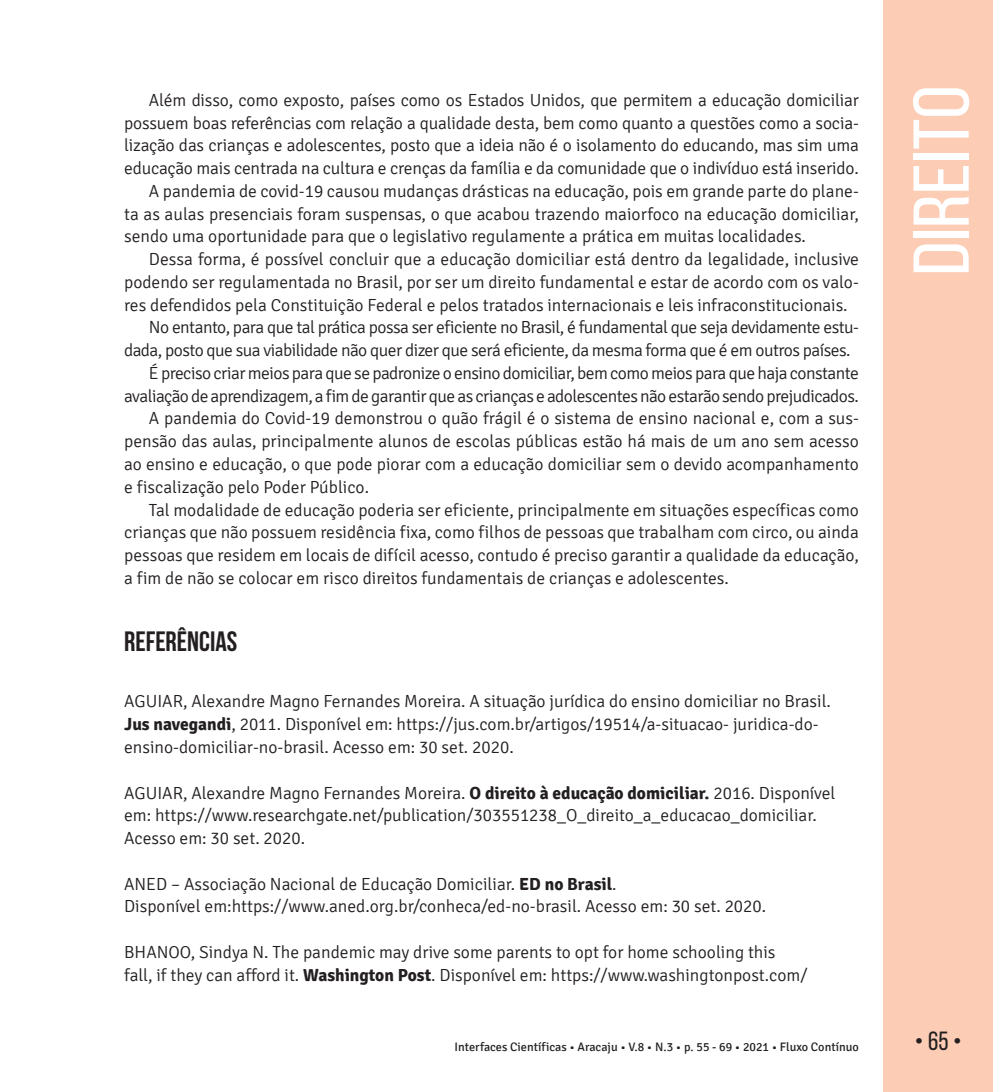
<style>
.page{position:relative;width:993px;height:1092px;background:#fff}
.page>*{position:absolute;margin:0;border:0;box-sizing:border-box;transform-origin:0 0}
.t1{font:78.75px "Bebas Neue";color:#fff;scale:1.09 1}
.t2{font:700 28px "Bebas Neue";color:#231f20}
.t3{font:26.25px "Bebas Neue";color:#231f20}
.t4{font:300 17.5px/22.8px "Signika";color:#231f20}
.t5{font:300 17.5px "Signika";letter-spacing:-.03em;color:#231f20}
.t6{font:12.25px "Signika";color:#231f20}
.s1{font-weight:700}
</style>
<div class="page">
<div style="left:883px;top:0;width:109px;height:1091px;background:#fcccb5"></div>
<p class="t4" style="left:149px;top:89px;width:711px">Além disso, como exposto, países como os Estados Unidos, que permitem a educação domiciliar</p>
<p class="t4" style="left:124px;top:112px;width:736px">possuem boas referências com relação a qualidade desta, bem como quanto a questões como a socia-</p>
<p class="t4" style="left:124px;top:134px;width:736px">lização das crianças e adolescentes, posto que a ideia não é o isolamento do educando, mas sim uma</p>
<p class="t4" style="left:124px;top:157px;width:736px">educação mais centrada na cultura e crenças da família e da comunidade que o indivíduo está inserido.</p>
<p class="t4" style="left:149px;top:180px;width:711px">A pandemia de covid-19 causou mudanças drásticas na educação, pois em grande parte do plane-</p>
<p class="t4" style="left:124px;top:203px;width:736px">ta as aulas presenciais foram suspensas, o que acabou trazendo maior foco na educação domiciliar,</p>
<p class="t4" style="left:124px;top:225px;width:683px">sendo uma oportunidade para que o legislativo regulamente a prática em muitas localidades.</p>
<p class="t4" style="left:149px;top:248px;width:711px">Dessa forma, é possível concluir que a educação domiciliar está dentro da legalidade, inclusive</p>
<p class="t4" style="left:124px;top:271px;width:736px">podendo ser regulamentada no Brasil, por ser um direito fundamental e estar de acordo com os valo-</p>
<p class="t4" style="left:124px;top:294px;width:724px">res defendidos pela Constituição Federal e pelos tratados internacionais e leis infraconstitucionais.</p>
<p class="t5" style="left:149px;top:318px;width:711px">No entanto, para que tal prática possa ser eficiente no Brasil, é fundamental que seja devidamente estu-</p>
<p class="t5" style="left:124px;top:341px;width:727px">dada, posto que sua viabilidade não quer dizer que será eficiente, da mesma forma que é em outros países.</p>
<p class="t5" style="left:149px;top:363px;width:711px">É preciso criar meios para que se padronize o ensino domiciliar, bem como meios para que haja constante</p>
<p class="t5" style="left:124px;top:386px;width:736px">avaliação de aprendizagem, a fim de garantir que as crianças e adolescentes não estarão sendo prejudicados.</p>
<p class="t4" style="left:149px;top:407px;width:711px">A pandemia do Covid-19 demonstrou o quão frágil é o sistema de ensino nacional e, com a sus-</p>
<p class="t4" style="left:124px;top:430px;width:736px">pensão das aulas, principalmente alunos de escolas públicas estão há mais de um ano sem acesso</p>
<p class="t4" style="left:124px;top:453px;width:736px">ao ensino e educação, o que pode piorar com a educação domiciliar sem o devido acompanhamento</p>
<p class="t4" style="left:124px;top:476px;width:246px">e fiscalização pelo Poder Público.</p>
<p class="t4" style="left:149px;top:498px;width:711px">Tal modalidade de educação poderia ser eficiente, principalmente em situações específicas como</p>
<p class="t4" style="left:124px;top:521px;width:736px">crianças que não possuem residência fixa, como filhos de pessoas que trabalham com circo, ou ainda</p>
<p class="t4" style="left:124px;top:544px;width:736px">pessoas que residem em locais de difícil acesso, contudo é preciso garantir a qualidade da educação,</p>
<p class="t4" style="left:124px;top:567px;width:606px">a fim de não se colocar em risco direitos fundamentais de crianças e adolescentes.</p>
<h2 class="t2" style="left:124px;top:626px;width:115px">REFERÊNCIAS</h2>
<p class="t4" style="left:124px;top:690px;width:708px">AGUIAR, Alexandre Magno Fernandes Moreira. A situação jurídica do ensino domiciliar no Brasil.<br><span class="s1">Jus navegandi</span>, 2011. Disponível em: https://jus.com.br/artigos/19514/a-situacao- juridica-do&shy;ensino-domiciliar-no-brasil. Acesso em: 30 set. 2020.</p>
<p class="t4" style="left:124px;top:781px;width:712px">AGUIAR, Alexandre Magno Fernandes Moreira. <span class="s1">O direito à educação domiciliar.</span> 2016. Disponível em: https://www.researchgate.net/publication/303551238_O_direito_a_educacao_domiciliar.<br>Acesso em: 30 set. 2020.</p>
<p class="t4" style="left:124px;top:872px;width:643px">ANED – Associação Nacional de Educação Domiciliar. <span class="s1">ED no Brasil</span>.<br>Disponível em:https://www.aned.org.br/conheca/ed-no-brasil. Acesso em: 30 set. 2020.</p>
<p class="t4" style="left:124px;top:940px;width:684px">BHANOO, Sindya N. The pandemic may drive some parents to opt for home schooling this fall, if they can afford it. <span class="s1">Washington Post</span>. Disponível em: https://www.washingtonpost.com/</p>
<h1 class="t1" style="left:898px;top:275px;width:176px;rotate:-90deg">Direito</h1>
<p class="t6" style="left:454px;top:1040px;width:405px">Interfaces Científicas • Aracaju • V.8 • N.3 • p. 55 - 69 • 2021 • Fluxo Contínuo</p>
<h3 class="t3" style="left:914px;top:1026px;width:49px">• 65 •</h3>
</div>
